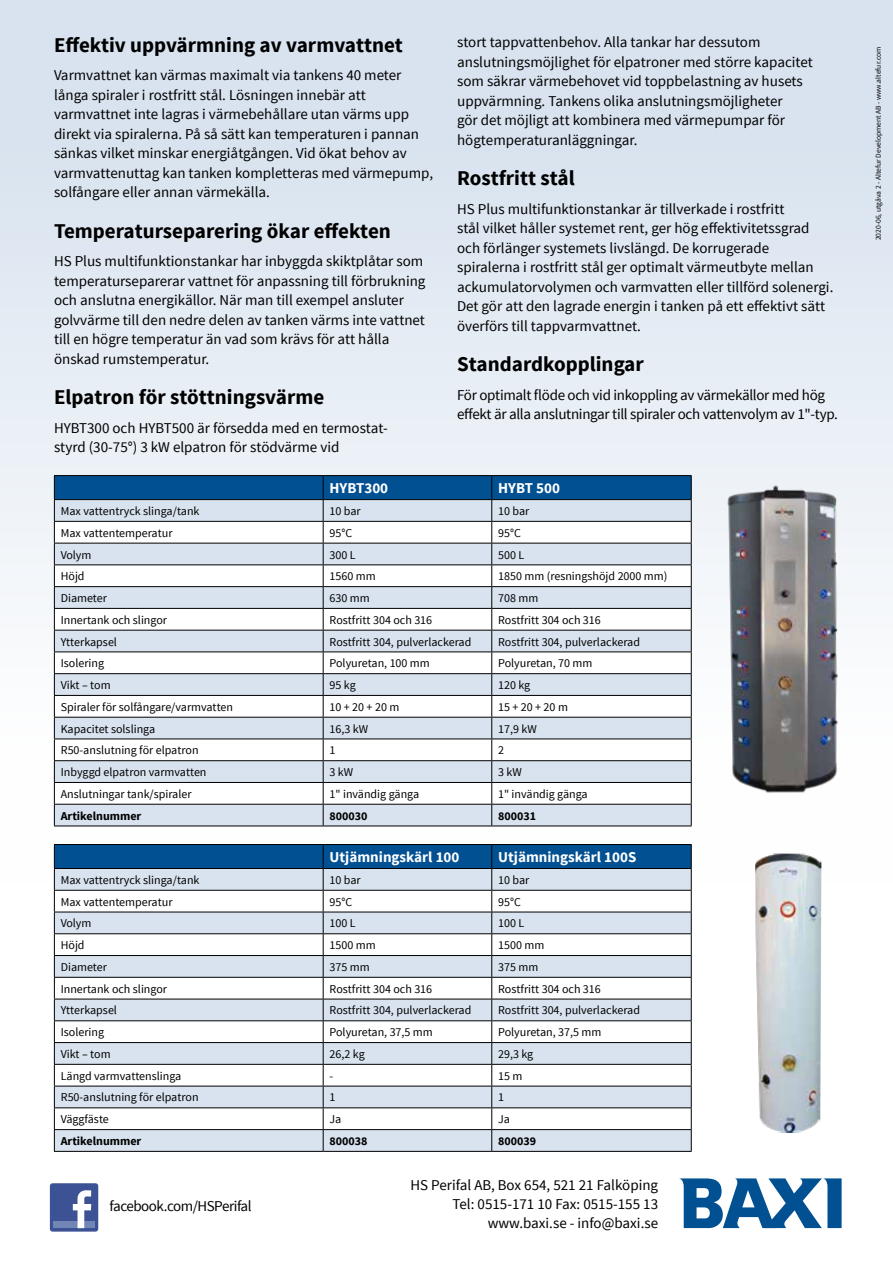
<style>
.page{position:relative;width:893px;height:1263px;background:#fff}
.page>*{position:absolute;margin:0;border:0;box-sizing:border-box;transform-origin:0 0}
.t1{font:700 21px "Source Sans Pro";color:#000}
.t2{font:15px/19.5px "Source Sans Pro";color:#000}
.t3{font:15px/19.5px "Source Sans Pro";letter-spacing:-.02em;color:#000}
.t4{font:700 15px "Source Sans Pro";color:#fff}
.t5{font:15px "Source Sans Pro";letter-spacing:-.03em;color:#000}
.t6{font:12px "Source Sans Pro";color:#000}
.t7{font:700 12px "Source Sans Pro";color:#000}
.t8{font:7.5px "Source Sans Pro";color:#000}
</style>
<div class="page">
<div style="left:0;top:0;width:893px;height:882px;background:linear-gradient(to bottom,#d3dfed,#fff)"></div>
<hr style="left:54px;top:475px;width:269px;height:1px;background:#000">
<hr style="left:323px;top:475px;width:169px;height:1px;background:#000">
<hr style="left:492px;top:475px;width:200px;height:1px;background:#000">
<svg style="left:54px;top:476px;width:638px;height:350px"></svg>
<hr style="left:54px;top:826px;width:269px;height:1px;background:#000">
<hr style="left:323px;top:826px;width:169px;height:1px;background:#000">
<hr style="left:492px;top:826px;width:200px;height:1px;background:#000">
<svg style="left:54px;top:844px;width:638px;height:307px"></svg>
<hr style="left:54px;top:1151px;width:269px;height:1px;background:#000">
<hr style="left:323px;top:1151px;width:169px;height:1px;background:#000">
<hr style="left:492px;top:1151px;width:200px;height:1px;background:#000">
<img style="left:754px;top:853px;width:67px;height:280px">
<img style="left:711px;top:476px;width:158px;height:341px">
<svg style="left:679px;top:1178px;width:163px;height:50px"></svg>
<div style="left:50px;top:1183px;width:48px;height:48px;background:#3d5294;border-radius:3px"></div>
<div style="left:53px;top:1221px;width:42px;height:7px;background:#7286b6"></div>
<svg style="left:73px;top:1190px;width:18px;height:38px"></svg>
<h1 class="t1" style="left:54px;top:31px;width:350px">Effektiv uppvärmning av varmvattnet</h1>
<p class="t2" style="left:54px;top:66px;width:381px">Varmvattnet kan värmas maximalt via tankens 40 meter långa spiraler i rostfritt stål. Lösningen innebär att varmvattnet inte lagras i värmebehållare utan värms upp direkt via spiralerna. På så sätt kan temperaturen i pannan sänkas vilket minskar energiåtgången. Vid ökat behov av varmvattenuttag kan tanken kompletteras med värmepump, solfångare eller annan värmekälla.</p>
<h1 class="t1" style="left:54px;top:217px;width:338px">Temperaturseparering ökar effekten</h1>
<p class="t2" style="left:54px;top:252px;width:373px">HS Plus multifunktionstankar har inbyggda skiktplåtar som temperaturseparerar vattnet för anpassning till förbrukning och anslutna energikällor. När man till exempel ansluter golvvärme till den nedre delen av tanken värms inte vattnet till en högre temperatur än vad som krävs för att hålla önskad rumstemperatur.</p>
<h1 class="t1" style="left:54px;top:384px;width:272px">Elpatron för stöttningsvärme</h1>
<p class="t2" style="left:54px;top:418px;width:335px">HYBT300 och HYBT500 är försedda med en termostat&shy;styrd (30-75°) 3 kW elpatron för stödvärme vid</p>
<p class="t2" style="left:457px;top:33px;width:357px">stort tappvattenbehov. Alla tankar har dessutom anslutningsmöjlighet för elpatroner med större kapacitet som säkrar värmebehovet vid toppbelastning av husets uppvärmning. Tankens olika anslutningsmöjligheter<br>gör det möjligt att kombinera med värmepumpar för högtemperaturanläggningar.</p>
<h1 class="t1" style="left:457px;top:165px;width:119px">Rostfritt stål</h1>
<p class="t2" style="left:457px;top:199px;width:378px">HS Plus multifunktionstankar är tillverkade i rostfritt<br>stål vilket håller systemet rent, ger hög effektivitetssgrad och förlänger systemets livslängd. De korrugerade spiralerna i rostfritt stål ger optimalt värmeutbyte mellan ackumulatorvolymen och varmvatten eller tillförd solenergi.<br>Det gör att den lagrade energin i tanken på ett effektivt sätt överförs till tappvarmvattnet.</p>
<h1 class="t1" style="left:457px;top:351px;width:188px">Standardkopplingar</h1>
<p class="t3" style="left:457px;top:385px;width:382px">För optimalt flöde och vid inkoppling av värmekällor med hög effekt är alla anslutningar till spiraler och vattenvolym av 1"-typ.</p>
<p class="t4" style="left:330px;top:479px;width:60px">HYBT300</p>
<p class="t4" style="left:498px;top:479px;width:63px">HYBT 500</p>
<p class="t6" style="left:61px;top:503px;width:140px">Max vattentryck slinga/tank</p>
<p class="t6" style="left:330px;top:503px;width:33px">10 bar</p>
<p class="t6" style="left:498px;top:503px;width:33px">10 bar</p>
<p class="t6" style="left:61px;top:525px;width:113px">Max vattentemperatur</p>
<p class="t6" style="left:330px;top:525px;width:24px">95°C</p>
<p class="t6" style="left:498px;top:525px;width:24px">95°C</p>
<p class="t6" style="left:61px;top:547px;width:32px">Volym</p>
<p class="t6" style="left:330px;top:547px;width:28px">300 L</p>
<p class="t6" style="left:498px;top:547px;width:28px">500 L</p>
<p class="t6" style="left:61px;top:569px;width:25px">Höjd</p>
<p class="t6" style="left:330px;top:569px;width:48px">1560 mm</p>
<p class="t6" style="left:498px;top:569px;width:171px">1850 mm (resningshöjd 2000 mm)</p>
<p class="t6" style="left:61px;top:591px;width:48px">Diameter</p>
<p class="t6" style="left:330px;top:591px;width:42px">630 mm</p>
<p class="t6" style="left:498px;top:591px;width:42px">708 mm</p>
<p class="t6" style="left:61px;top:612px;width:108px">Innertank och slingor</p>
<p class="t6" style="left:330px;top:612px;width:104px">Rostfritt 304 och 316</p>
<p class="t6" style="left:498px;top:612px;width:104px">Rostfritt 304 och 316</p>
<p class="t6" style="left:61px;top:634px;width:58px">Ytterkapsel</p>
<p class="t6" style="left:330px;top:634px;width:143px">Rostfritt 304, pulverlackerad</p>
<p class="t6" style="left:498px;top:634px;width:143px">Rostfritt 304, pulverlackerad</p>
<p class="t6" style="left:61px;top:656px;width:45px">Isolering</p>
<p class="t6" style="left:330px;top:656px;width:102px">Polyuretan, 100 mm</p>
<p class="t6" style="left:498px;top:656px;width:96px">Polyuretan, 70 mm</p>
<p class="t6" style="left:61px;top:678px;width:51px">Vikt – tom</p>
<p class="t6" style="left:330px;top:678px;width:28px">95 kg</p>
<p class="t6" style="left:498px;top:678px;width:34px">120 kg</p>
<p class="t6" style="left:61px;top:699px;width:174px">Spiraler för solfångare/varmvatten</p>
<p class="t6" style="left:330px;top:699px;width:71px">10 + 20 + 20 m</p>
<p class="t6" style="left:498px;top:699px;width:71px">15 + 20 + 20 m</p>
<p class="t6" style="left:61px;top:721px;width:96px">Kapacitet solslinga</p>
<p class="t6" style="left:330px;top:721px;width:40px">16,3 kW</p>
<p class="t6" style="left:498px;top:721px;width:40px">17,9 kW</p>
<p class="t6" style="left:61px;top:743px;width:139px">R50-anslutning för elpatron</p>
<p class="t6" style="left:330px;top:743px;width:7px">1</p>
<p class="t6" style="left:498px;top:743px;width:7px">2</p>
<p class="t6" style="left:61px;top:765px;width:147px">Inbyggd elpatron varmvatten</p>
<p class="t6" style="left:330px;top:765px;width:25px">3 kW</p>
<p class="t6" style="left:498px;top:765px;width:25px">3 kW</p>
<p class="t6" style="left:61px;top:786px;width:132px">Anslutningar tank/spiraler</p>
<p class="t6" style="left:330px;top:786px;width:91px">1" invändig gänga</p>
<p class="t6" style="left:498px;top:786px;width:91px">1" invändig gänga</p>
<p class="t7" style="left:61px;top:808px;width:82px">Artikelnummer</p>
<p class="t7" style="left:330px;top:808px;width:40px">800030</p>
<p class="t7" style="left:498px;top:808px;width:40px">800031</p>
<p class="t4" style="left:330px;top:847px;width:131px">Utjämningskärl 100</p>
<p class="t4" style="left:498px;top:847px;width:140px">Utjämningskärl 100S</p>
<p class="t6" style="left:61px;top:872px;width:140px">Max vattentryck slinga/tank</p>
<p class="t6" style="left:330px;top:872px;width:33px">10 bar</p>
<p class="t6" style="left:498px;top:872px;width:33px">10 bar</p>
<p class="t6" style="left:61px;top:894px;width:113px">Max vattentemperatur</p>
<p class="t6" style="left:330px;top:894px;width:24px">95°C</p>
<p class="t6" style="left:498px;top:894px;width:24px">95°C</p>
<p class="t6" style="left:61px;top:916px;width:32px">Volym</p>
<p class="t6" style="left:330px;top:916px;width:28px">100 L</p>
<p class="t6" style="left:498px;top:916px;width:28px">100 L</p>
<p class="t6" style="left:61px;top:938px;width:25px">Höjd</p>
<p class="t6" style="left:330px;top:938px;width:48px">1500 mm</p>
<p class="t6" style="left:498px;top:938px;width:48px">1500 mm</p>
<p class="t6" style="left:61px;top:959px;width:48px">Diameter</p>
<p class="t6" style="left:330px;top:959px;width:42px">375 mm</p>
<p class="t6" style="left:498px;top:959px;width:42px">375 mm</p>
<p class="t6" style="left:61px;top:981px;width:108px">Innertank och slingor</p>
<p class="t6" style="left:330px;top:981px;width:104px">Rostfritt 304 och 316</p>
<p class="t6" style="left:498px;top:981px;width:104px">Rostfritt 304 och 316</p>
<p class="t6" style="left:61px;top:1003px;width:58px">Ytterkapsel</p>
<p class="t6" style="left:330px;top:1003px;width:143px">Rostfritt 304, pulverlackerad</p>
<p class="t6" style="left:498px;top:1003px;width:143px">Rostfritt 304, pulverlackerad</p>
<p class="t6" style="left:61px;top:1025px;width:45px">Isolering</p>
<p class="t6" style="left:330px;top:1025px;width:105px">Polyuretan, 37,5 mm</p>
<p class="t6" style="left:498px;top:1025px;width:105px">Polyuretan, 37,5 mm</p>
<p class="t6" style="left:61px;top:1046px;width:51px">Vikt – tom</p>
<p class="t6" style="left:330px;top:1046px;width:37px">26,2 kg</p>
<p class="t6" style="left:498px;top:1046px;width:37px">29,3 kg</p>
<p class="t6" style="left:61px;top:1068px;width:122px">Längd varmvattenslinga</p>
<p class="t6" style="left:330px;top:1068px;width:5px">-</p>
<p class="t6" style="left:498px;top:1068px;width:26px">15 m</p>
<p class="t6" style="left:61px;top:1090px;width:139px">R50-anslutning för elpatron</p>
<p class="t6" style="left:330px;top:1090px;width:7px">1</p>
<p class="t6" style="left:498px;top:1090px;width:7px">1</p>
<p class="t6" style="left:61px;top:1112px;width:50px">Väggfäste</p>
<p class="t6" style="left:330px;top:1112px;width:13px">Ja</p>
<p class="t6" style="left:498px;top:1112px;width:13px">Ja</p>
<p class="t7" style="left:61px;top:1133px;width:82px">Artikelnummer</p>
<p class="t7" style="left:330px;top:1133px;width:40px">800038</p>
<p class="t7" style="left:498px;top:1133px;width:40px">800039</p>
<p class="t5" style="left:110px;top:1196px;width:144px">facebook.com/HSPerifal</p>
<p class="t2" style="left:410px;top:1176px;width:249px;line-height:18.8px;text-align:right">HS Perifal AB, Box 654, 521 21 Falköping<br>Tel: 0515-171 10 Fax: 0515-155 13 www.baxi.se - info@baxi.se</p>
<p class="t8" style="left:874px;top:240px;width:195px;rotate:-90deg">2020-06, utgåva 2 - Altefur Development AB - www.altefur.com</p>
</div>
